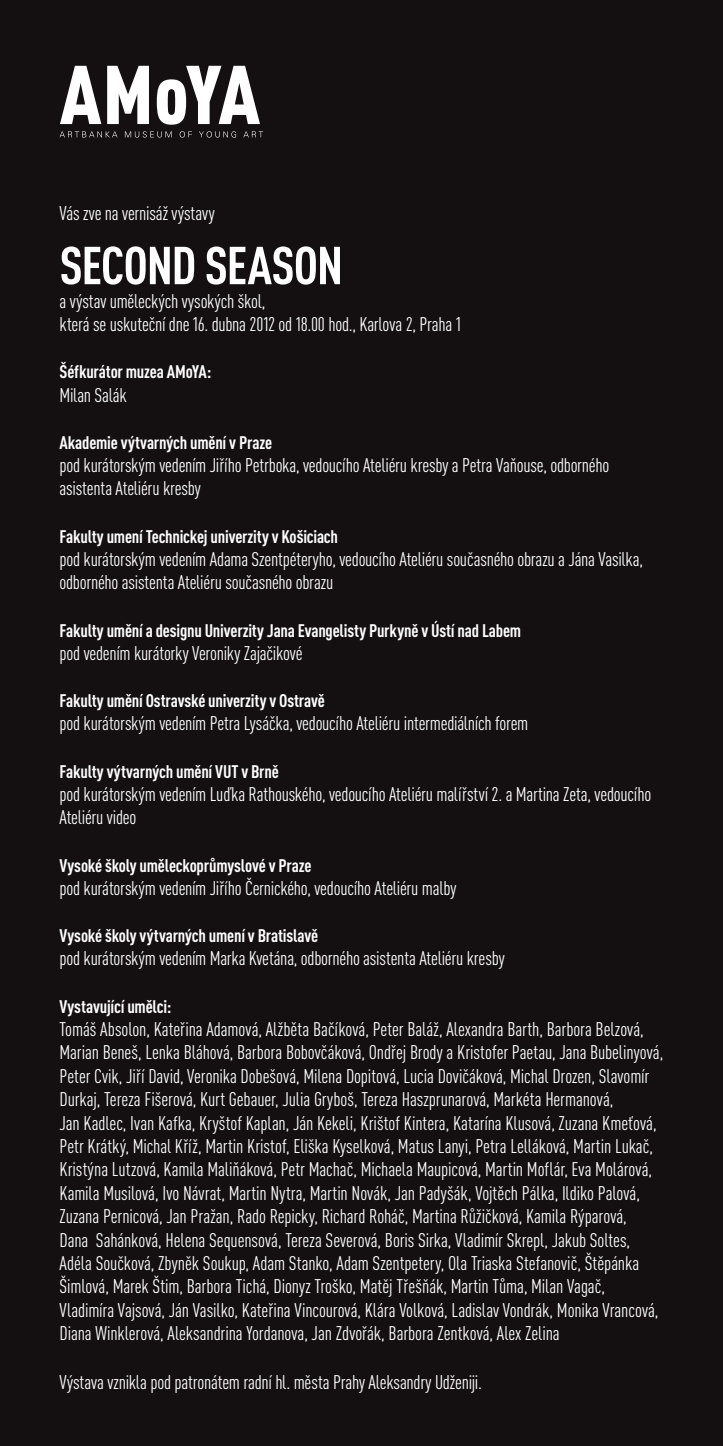
<style>
.page{position:relative;width:723px;height:1446px;background:#140f11}
.page>*{position:absolute;margin:0;border:0;box-sizing:border-box;transform-origin:0 0}
.t1{font:700 condensed 52.5px "DINCE";letter-spacing:-.02em;color:#fff}
.t2{font:condensed 19.5px/23.4px "DINCE";letter-spacing:-.005em;color:#fff}
.t3{font:700 condensed 18px "DINCE";letter-spacing:-.01em;color:#fff}
</style>
<div class="page">
<svg style="left:60px;top:66px;width:200px;height:59px"></svg>
<svg style="left:60px;top:131px;width:203px;height:7px"></svg>
<p class="t2" style="left:60px;top:201px;width:157px">Vás zve na vernisáž výstavy</p>
<h1 class="t1" style="left:60px;top:234px;width:285px">SECOND SEASON</h1>
<p class="t2" style="left:60px;top:289px;width:403px">a výstav uměleckých vysokých škol,<br>která se uskuteční dne 16. dubna 2012 od 18.00 hod., Karlova 2, Praha 1</p>
<p class="t3" style="left:60px;top:361px;width:153px">Šéfkurátor muzea AMoYA:</p>
<p class="t2" style="left:60px;top:383px;width:69px">Milan Salák</p>
<p class="t3" style="left:60px;top:431px;width:214px">Akademie výtvarných umění v Praze</p>
<p class="t2" style="left:60px;top:453px;width:551px">pod kurátorským vedením Jiřího Petrboka, vedoucího Ateliéru kresby a Petra Vaňouse, odborného asistenta Ateliéru kresby</p>
<p class="t3" style="left:60px;top:525px;width:280px">Fakulty umení Technickej univerzity v Košiciach</p>
<p class="t2" style="left:60px;top:547px;width:585px">pod kurátorským vedením Adama Szentpéteryho, vedoucího Ateliéru současného obrazu a Jána Vasilka, odborného asistenta Ateliéru současného obrazu</p>
<p class="t3" style="left:60px;top:619px;width:463px">Fakulty umění a designu Univerzity Jana Evangelisty Purkyně v Ústí nad Labem</p>
<p class="t2" style="left:60px;top:641px;width:244px">pod vedením kurátorky Veroniky Zajačikové</p>
<p class="t3" style="left:60px;top:690px;width:267px">Fakulty umění Ostravské univerzity v Ostravě</p>
<p class="t2" style="left:60px;top:712px;width:470px">pod kurátorským vedením Petra Lysáčka, vedoucího Ateliéru intermediálních forem</p>
<p class="t3" style="left:60px;top:760px;width:221px">Fakulty výtvarných umění VUT v Brně</p>
<p class="t2" style="left:60px;top:782px;width:593px">pod kurátorským vedením Luďka Rathouského, vedoucího Ateliéru malířství 2. a Martina Zeta, vedoucího<br>Ateliéru video</p>
<p class="t3" style="left:60px;top:854px;width:253px">Vysoké školy uměleckoprůmyslové v Praze</p>
<p class="t2" style="left:60px;top:876px;width:398px">pod kurátorským vedením Jiřího Černického, vedoucího Ateliéru malby</p>
<p class="t3" style="left:60px;top:925px;width:260px">Vysoké školy výtvarných umení v Bratislavě</p>
<p class="t2" style="left:60px;top:947px;width:447px">pod kurátorským vedením Marka Kvetána, odborného asistenta Ateliéru kresby</p>
<p class="t3" style="left:60px;top:995px;width:113px">Vystavující umělci:</p>
<p class="t2" style="left:60px;top:1017px;width:605px">Tomáš Absolon, Kateřina Adamová, Alžběta Bačíková, Peter Baláž, Alexandra Barth, Barbora Belzová, Marian Beneš, Lenka Bláhová, Barbora Bobovčáková, Ondřej Brody a Kristofer Paetau, Jana Bubelinyová, Peter Cvik, Jiří David, Veronika Dobešová, Milena Dopitová, Lucia Dovičáková, Michal Drozen, Slavomír Durkaj, Tereza Fišerová, Kurt Gebauer, Julia Gryboš, Tereza Haszprunarová, Markéta Hermanová,<br>Jan Kadlec, Ivan Kafka, Kryštof Kaplan, Ján Kekeli, Krištof Kintera, Katarína Klusová, Zuzana Kmeťová, Petr Krátký, Michal Kříž, Martin Kristof, Eliška Kyselková, Matus Lanyi, Petra Lelláková, Martin Lukač, Kristýna Lutzová, Kamila Maliňáková, Petr Machač, Michaela Maupicová, Martin Moflár, Eva Molárová, Kamila Musilová, Ivo Návrat, Martin Nytra, Martin Novák, Jan Padyšák, Vojtěch Pálka, Ildiko Palová, Zuzana Pernicová, Jan Pražan, Rado Repicky, Richard Roháč, Martina Růžičková, Kamila Rýparová,<br>Dana Sahánková, Helena Sequensová, Tereza Severová, Boris Sirka, Vladimír Skrepl, Jakub Soltes, Adéla Součková, Zbyněk Soukup, Adam Stanko, Adam Szentpetery, Ola Triaska Stefanovič, Štěpánka Šimlová, Marek Štim, Barbora Tichá, Dionyz Troško, Matěj Třešňák, Martin Tůma, Milan Vagač, Vladimíra Vajsová, Ján Vasilko, Kateřina Vincourová, Klára Volková, Ladislav Vondrák, Monika Vrancová, Diana Winklerová, Aleksandrina Yordanova, Jan Zdvořák, Barbora Zentková, Alex Zelina</p>
<p class="t2" style="left:60px;top:1370px;width:424px">Výstava vznikla pod patronátem radní hl. města Prahy Aleksandry Udženiji.</p>
</div>
